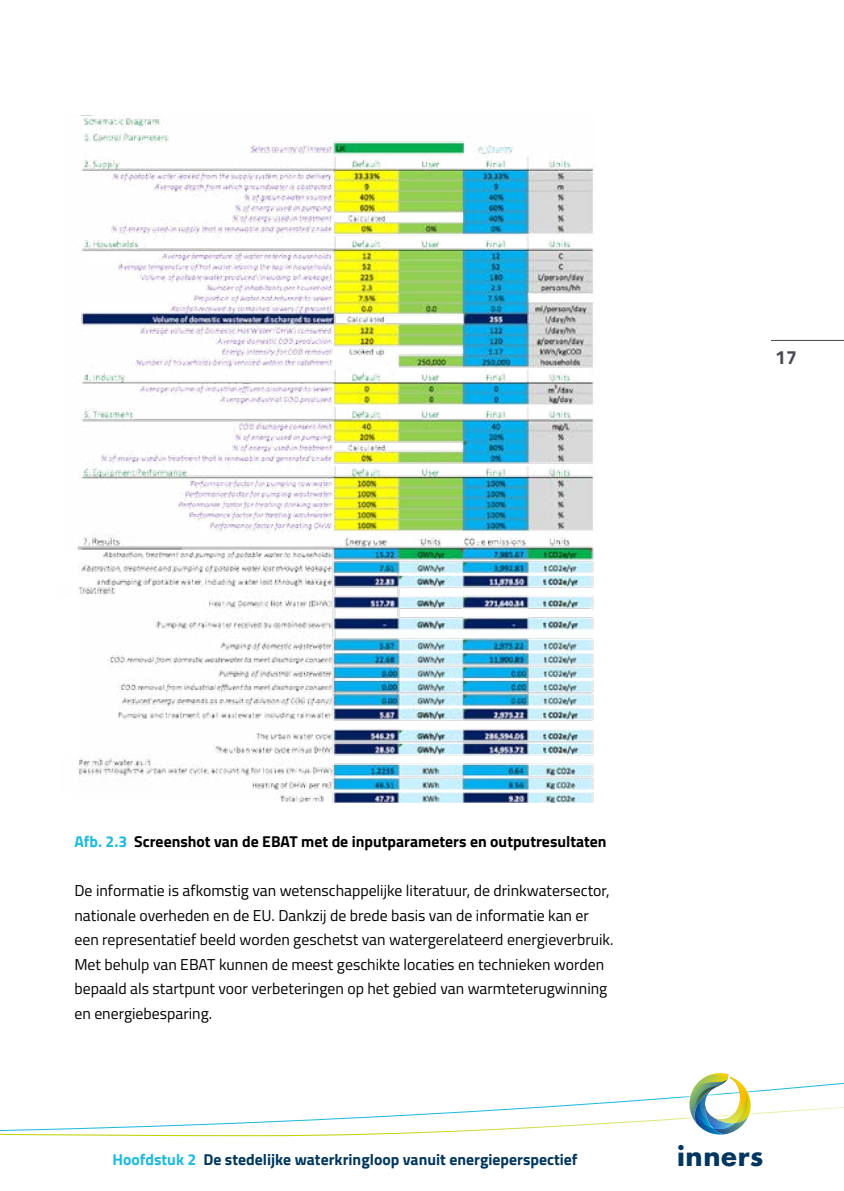
<style>
.page{position:relative;width:844px;height:1191px;background:#fff}
.page>*{position:absolute;margin:0;border:0;box-sizing:border-box;transform-origin:0 0}
.t1{font:700 26.07px "Futura Std";letter-spacing:.025em;color:#00365f}
.t2{font:700 19.25px "Titillium Web";color:#494b52}
.t3{font:15.75px/24.5px "Titillium Web";color:#000}
.t4{font:700 15.75px "Titillium Web";color:#000}
.t5{font:700 15.75px "Titillium Web";color:#00365f}
.s1{color:#1dbadf}
</style>
<div class="page">
<img style="left:80px;top:115px;width:514px;height:418px">
<img style="left:79px;top:535px;width:515px;height:267px">
<img style="left:77px;top:535px;width:104px;height:15px">
<img style="left:78px;top:754px;width:72px;height:41px">
<img style="left:79px;top:588px;width:35px;height:7px">
<svg style="left:0;top:1084px;width:843px;height:53px"></svg>
<hr style="left:770px;top:340px;width:73px;height:1px;background:#494b52">
<div style="left:665px;top:1060px;width:109px;height:118px;background:#fff"></div>
<img style="left:687px;top:1073px;width:65px;height:61px">
<p class="t2" style="left:775px;top:342px;width:23px">17</p>
<p class="t4" style="left:74px;top:829px;width:533px"><span class="s1">Afb. 2.3</span> Screenshot van de EBAT met de inputparameters en outputresultaten</p>
<p class="t3" style="left:74px;top:877px;width:540px">De informatie is afkomstig van wetenschappelijke literatuur, de drinkwatersector, nationale overheden en de EU. Dankzij de brede basis van de informatie kan er een representatief beeld worden geschetst van watergerelateerd energieverbruik.<br>Met behulp van EBAT kunnen de meest geschikte locaties en technieken worden bepaald als startpunt voor verbeteringen op het gebied van warmteterugwinning en energiebesparing.</p>
<p class="t5" style="left:112px;top:1147px;width:466px"><span class="s1">Hoofdstuk 2</span> De stedelijke waterkringloop vanuit energieperspectief</p>
<h1 class="t1" style="left:676px;top:1139px;width:88px">inners</h1>
</div>
